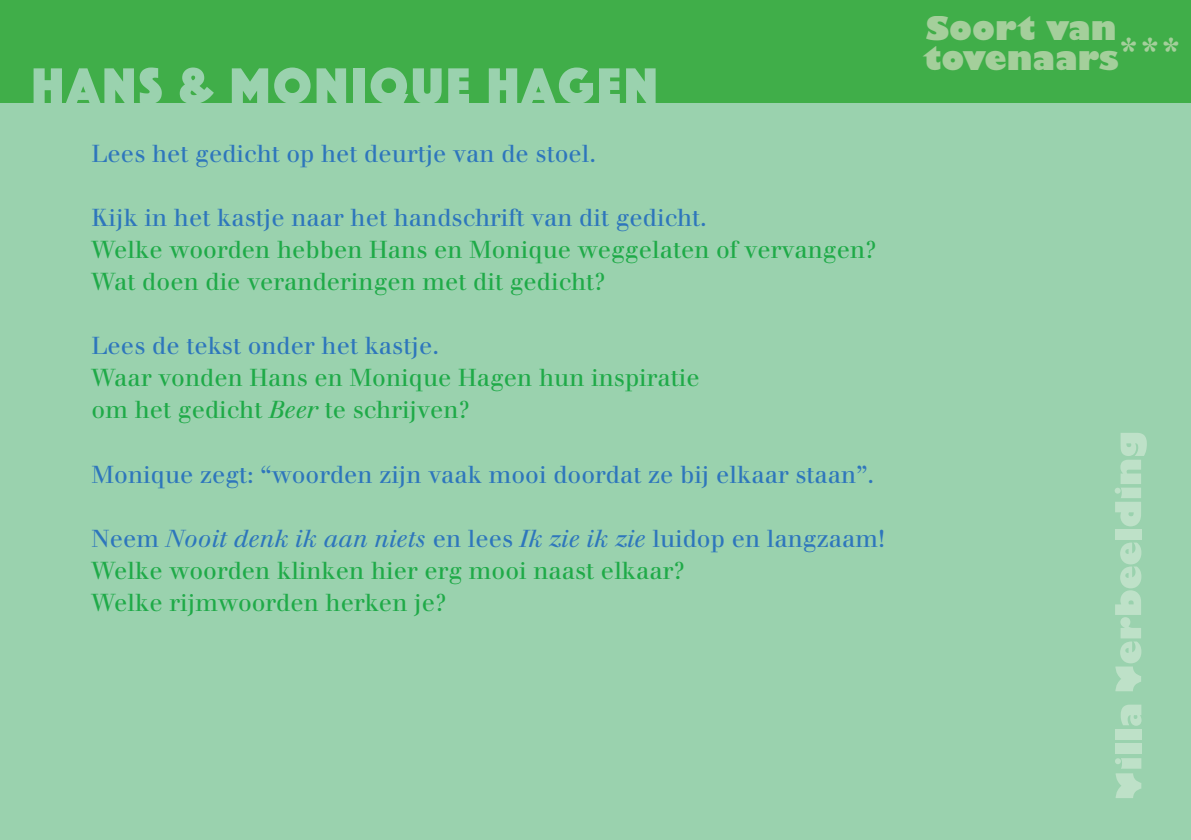
<style>
.page{position:relative;width:1191px;height:840px;background:#fff}
.page>*{position:absolute;margin:0;border:0;box-sizing:border-box;transform-origin:0 0}
.t1{font:52px "Phosphate Solid";letter-spacing:.06em;color:#9ad2ae}
.t2{font:800 32px/30px "Gill Sans Std";color:#a4cf9b}
.t3{font:24px/32px "Walbaum LT";color:#1faa48}
.t4{font:24px "Walbaum LT";color:#2e76bc}
.s1{font-style:italic}
.s2{color:#2e76bc}
.s3{font-style:italic;color:#2e76bc}
.s4{font-family:"Walbaum LT";font-weight:400;font-size:44px}
</style>
<div class="page">
<div style="left:0;top:0;width:1191px;height:839px;background:#9ad2ae"></div>
<div style="left:0;top:0;width:1191px;height:102px;background:#40ae49"></div>
<div style="left:1115px;top:529px;width:26px;height:10px;background:#bee1c8"></div>
<svg style="left:1114px;top:433px;width:32px;height:93px"></svg>
<svg style="left:1115px;top:542px;width:26px;height:149px"></svg>
<svg style="left:1115px;top:758px;width:26px;height:39px"></svg>
<div style="left:1115px;top:743px;width:26px;height:10px;background:#bee1c8"></div>
<div style="left:1115px;top:728px;width:26px;height:11px;background:#bee1c8"></div>
<svg style="left:1121px;top:704px;width:20px;height:21px"></svg>
<h1 class="t1" style="left:32px;top:49px;width:627px">HANS &amp; MONIQUE HAGEN</h1>
<p class="t4" style="left:92px;top:139px;width:506px">Lees het gedicht op het deurtje van de stoel.</p>
<p class="t4" style="left:92px;top:203px;width:617px">Kijk in het kastje naar het handschrift van dit gedicht.</p>
<p class="t3" style="left:92px;top:234px;width:785px">Welke woorden hebben Hans en Monique weggelaten of vervangen?<br>Wat doen die veranderingen met dit gedicht?</p>
<p class="t4" style="left:92px;top:331px;width:349px">Lees de tekst onder het kastje.</p>
<p class="t3" style="left:92px;top:362px;width:609px">Waar vonden Hans en Monique Hagen hun inspiratie om het gedicht <span class="s1">Beer</span> te schrijven?</p>
<p class="t4" style="left:92px;top:459px;width:784px">Monique zegt: “woorden zijn vaak mooi doordat ze bij elkaar staan”.</p>
<p class="t3" style="left:92px;top:522px;width:795px"><span class="s2">Neem</span> <span class="s3">Nooit denk ik aan niets</span> <span class="s2">en lees</span> <span class="s3">Ik zie ik zie</span> <span class="s2">luidop en langzaam!<br></span>Welke woorden klinken hier erg mooi naast elkaar?<br>Welke rijmwoorden herken je?</p>
<h2 class="t2" style="left:923px;top:14px;width:258px">Soort van tovenaars<span class="s4">***</span></h2>
</div>
